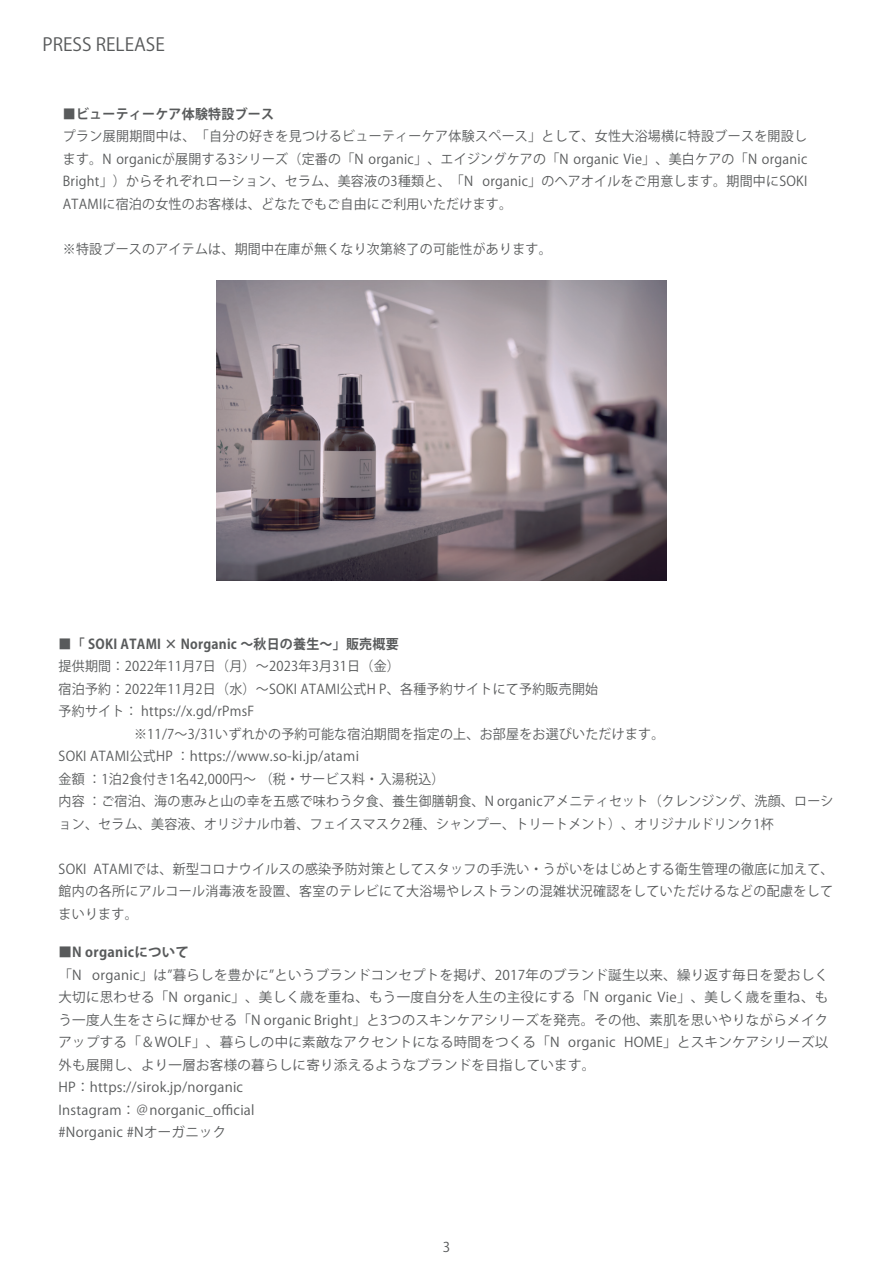
<style>
.page{position:relative;width:893px;height:1263px;background:#fff}
.page>*{position:absolute;margin:0;border:0;box-sizing:border-box;transform-origin:0 0}
.t1{font:18px "Koz Go Pro";color:#585a5b}
.t2{font:13.5px/22.5px "Koz Go Pr 6 N";letter-spacing:.02em;color:#585a5b;text-align:justify;scale:.96 1}
.t3{font:13.5px/22.5px "Koz Go Pr 6 N";letter-spacing:.02em;color:#585a5b}
.t4{font:700 13.5px "Koz Go Pr 6 N";letter-spacing:.02em;color:#585a5b;scale:.96 1}
.t5{font:700 13.5px "Koz Go Pr 6 N";letter-spacing:.02em;color:#585a5b}
.t6{font:13.5px "Koz Go Pro";color:#585a5b}
</style>
<div class="page">
<img style="left:216px;top:280px;width:450px;height:300px">
<h1 class="t1" style="left:43px;top:33px;width:124px">PRESS RELEASE</h1>
<p class="t4" style="left:63px;top:106px;width:222px">■ビューティーケア体験特設ブース</p>
<p class="t2" style="left:63px;top:125px;width:777px">プラン展開期間中は、「自分の好きを見つけるビューティーケア体験スペース」として、女性大浴場横に特設ブースを開設します。N organicが展開する3シリーズ（定番の「N organic」、エイジングケアの「N organic Vie」、美白ケアの「N organic Bright」）からそれぞれローション、セラム、美容液の3種類と、「N organic」のヘアオイルをご用意します。期間中にSOKI ATAMIに宿泊の女性のお客様は、どなたでもご自由にご利用いただけます。</p>
<p class="t2" style="left:63px;top:238px;width:511px">※特設ブースのアイテムは、期間中在庫が無くなり次第終了の可能性があります。</p>
<p class="t4" style="left:59px;top:636px;width:356px">■「 SOKI ATAMI × Norganic ～秋日の養生～」販売概要</p>
<p class="t2" style="left:59px;top:655px;width:357px">提供期間：2022年11月7日（月）～2023年3月31日（金）</p>
<p class="t2" style="left:59px;top:678px;width:564px">宿泊予約：2022年11月2日（水）～SOKI ATAMI公式H P、各種予約サイトにて予約販売開始</p>
<p class="t2" style="left:59px;top:700px;width:205px">予約サイト： https://x.gd/rPmsF</p>
<p class="t2" style="left:134px;top:723px;width:554px">※11/7～3/31いずれかの予約可能な宿泊期間を指定の上、お部屋をお選びいただけます。</p>
<p class="t2" style="left:59px;top:745px;width:314px">SOKI ATAMI公式HP ：https://www.so-ki.jp/atami</p>
<p class="t2" style="left:59px;top:768px;width:403px">金額 ：1泊2食付き1名42,000円～ （税・サービス料・入湯税込）</p>
<p class="t2" style="left:59px;top:790px;width:809px">内容 ：ご宿泊、海の恵みと山の幸を五感で味わう夕食、養生御膳朝食、N organicアメニティセット（クレンジング、洗顔、ローシ</p>
<p class="t2" style="left:59px;top:813px;width:746px">ョン、セラム、美容液、オリジナル巾着、フェイスマスク2種、シャンプー、トリートメント）、オリジナルドリンク1杯</p>
<p class="t2" style="left:59px;top:858px;width:809px">SOKI ATAMIでは、新型コロナウイルスの感染予防対策としてスタッフの手洗い・うがいをはじめとする衛生管理の徹底に加えて、館内の各所にアルコール消毒液を設置、客室のテレビにて大浴場やレストランの混雑状況確認をしていただけるなどの配慮をしてまいります。</p>
<p class="t5" style="left:58px;top:944px;width:132px">■N organicについて</p>
<p class="t3" style="left:58px;top:963px;width:771px">「N organic」は”暮らしを豊かに”というブランドコンセプトを掲げ、2017年のブランド誕生以来、繰り返す毎日を愛おしく大切に思わせる「N organic」、美しく歳を重ね、もう一度自分を人生の主役にする「N organic Vie」、美しく歳を重ね、もう一度人生をさらに輝かせる「N organic Bright」と3つのスキンケアシリーズを発売。その他、素肌を思いやりながらメイクアップする「＆WOLF」、暮らしの中に素敵なアクセントになる時間をつくる「N organic HOME」とスキンケアシリーズ以外も展開し、より一層お客様の暮らしに寄り添えるようなブランドを目指しています。<br>HP：https://sirok.jp/norganic　　<br>Instagram：＠norganic_official<br>#Norganic #Nオーガニック</p>
<p class="t6" style="left:443px;top:1238px;width:9px">3</p>
</div>
